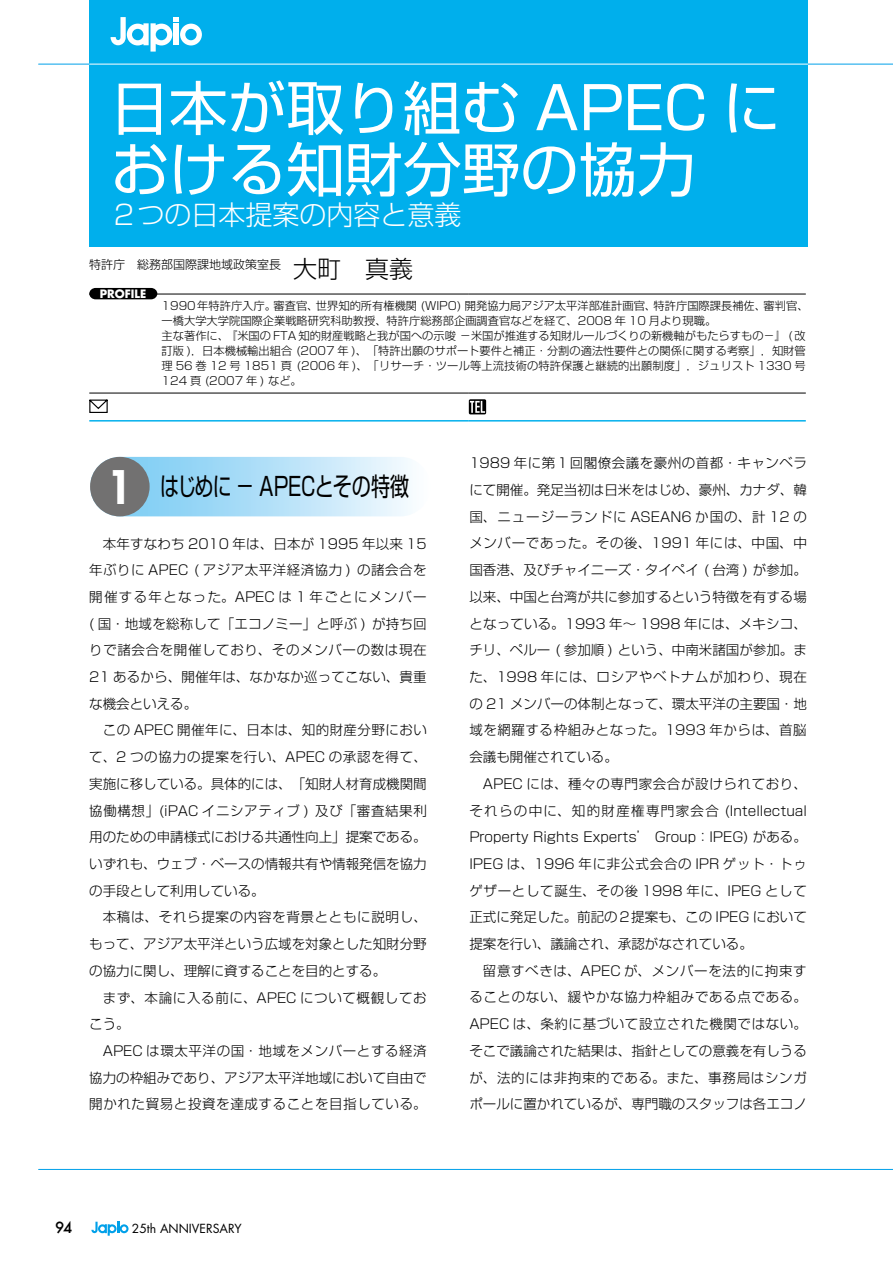
<style>
.page{position:relative;width:893px;height:1263px;background:#fff}
.page>*{position:absolute;margin:0;border:0;box-sizing:border-box;transform-origin:0 0}
.t1{font:58.5px/61.5px "Shin Go Pro";color:#fff}
.t2{font:300 27px "Shin Go Pro";color:#fff}
.t3{font:25.5px "Shin Go Pro";color:#000;scale:.75 1}
.t4{font:500 15px "Futura";color:#000}
.t5{font:300 13.5px/26.7px "Shin Go Pro";color:#000;text-align:justify}
.t6{font:300 13.5px/26.7px "Shin Go Pro";letter-spacing:.05em;color:#000}
.t7{font:12.15px "Futura";color:#000}
.t8{font:300 12px "Shin Go Pro";color:#000}
.t9{font:300 11.25px/15px "Shin Go Pro";color:#000}
.t10{font:700 11.25px "Futura";color:#fff}
.s1{font-size:24px}
.s2{font-family:"Futura";font-weight:800;font-size:45px;color:#fff}
</style>
<div class="page">
<hr style="left:39px;top:64px;width:854px;height:1px;background:#00a0e9">
<hr style="left:39px;top:1169px;width:854px;height:1px;background:#00a0e9">
<svg style="left:91px;top:1222px;width:38px;height:14px"></svg>
<div style="left:89px;top:0;width:719px;height:247px;background:#00afec"></div>
<hr style="left:90px;top:64px;width:718px;height:1px;background:#fff">
<svg style="left:111px;top:17px;width:91px;height:35px"></svg>
<hr style="left:89px;top:294px;width:380px;height:1px;background:#000">
<hr style="left:469px;top:294px;width:337px;height:1px;background:#000">
<hr style="left:89px;top:393px;width:380px;height:1px;background:#000">
<hr style="left:469px;top:393px;width:337px;height:1px;background:#000">
<hr style="left:89px;top:420px;width:380px;height:2px;background:#00afec">
<hr style="left:469px;top:420px;width:337px;height:2px;background:#00afec">
<svg style="left:89px;top:399px;width:19px;height:14px"></svg>
<svg style="left:469px;top:399px;width:17px;height:15px"></svg>
<svg style="left:89px;top:288px;width:68px;height:11px"></svg>
<svg style="left:91px;top:457px;width:320px;height:59px;background:#b9e2f8"></svg>
<div style="left:90px;top:457px;width:60px;height:59px;background:#727171;border-radius:50%"></div>
<h1 class="t1" style="left:111px;top:70px;width:672px">日本が取り組む APEC における知財分野の協力</h1>
<h2 class="t2" style="left:111px;top:193px;width:353px">２つの日本提案の内容と意義</h2>
<p class="t8" style="left:89px;top:255px;width:325px">特許庁　総務部国際課地域政策室長 <span class="s1">大町　真義</span></p>
<p class="t9" style="left:162px;top:297px;width:648px">1990年特許庁入庁。審査官、世界知的所有権機関 (WIPO) 開発協力局アジア太平洋部准計画官、特許庁国際課長補佐、審判官、一橋大学大学院国際企業戦略研究科助教授、特許庁総務部企画調査官などを経て、2008 年 10 月より現職。<br>主な著作に、『米国の FTA 知的財産戦略と我が国への示唆 −米国が推進する知財ルールづくりの新機軸がもたらすもの−』 ( 改訂版 )，日本機械輸出組合 (2007 年 )、「特許出願のサポート要件と補正・分割の適法性要件との関係に関する考察」，知財管理 56 巻 12 号 1851 頁 (2006 年 )、「リサーチ・ツール等上流技術の特許保護と継続的出願制度」，ジュリスト 1330 号124 頁 (2007 年 ) など。</p>
<p class="t10" style="left:100px;top:286px;width:48px">PROFILE</p>
<h3 class="t3" style="left:107px;top:466px;width:405px"><span class="s2">1</span> はじめに − APECとその特徴</h3>
<p class="t5" style="left:89px;top:528px;width:339px;text-indent:14px">本年すなわち 2010 年は、日本が 1995 年以来 15年ぶりに APEC ( アジア太平洋経済協力 ) の諸会合を開催する年となった。APEC は 1 年ごとにメンバー( 国・地域を総称して「エコノミー」と呼ぶ ) が持ち回りで諸会合を開催しており、そのメンバーの数は現在21 あるから、開催年は、なかなか巡ってこない、貴重な機会といえる。</p>
<p class="t5" style="left:89px;top:715px;width:339px;text-indent:14px">この APEC 開催年に、日本は、知的財産分野において、2 つの協力の提案を行い、APEC の承認を得て、実施に移している。具体的には、「知財人材育成機関間協働構想」(iPAC イニシアティブ ) 及び「審査結果利用のための申請様式における共通性向上」提案である。いずれも、ウェブ・ベースの情報共有や情報発信を協力の手段として利用している。</p>
<p class="t5" style="left:89px;top:902px;width:339px;text-indent:14px">本稿は、それら提案の内容を背景とともに説明し、もって、アジア太平洋という広域を対象とした知財分野の協力に関し、理解に資することを目的とする。</p>
<p class="t6" style="left:89px;top:982px;width:339px;text-indent:14px">まず、本論に入る前に、APEC について概観しておこう。</p>
<p class="t5" style="left:89px;top:1036px;width:339px;text-indent:14px">APEC は環太平洋の国・地域をメンバーとする経済協力の枠組みであり、アジア太平洋地域において自由で開かれた貿易と投資を達成することを目指している。</p>
<p class="t5" style="left:469px;top:448px;width:339px">1989 年に第１回閣僚会議を豪州の首都・キャンベラにて開催。発足当初は日米をはじめ、豪州、カナダ、韓国、ニュージーランドに ASEAN6 か国の、計 12 のメンバーであった。その後、1991 年には、中国、中国香港、及びチャイニーズ・タイペイ ( 台湾 ) が参加。以来、中国と台湾が共に参加するという特徴を有する場となっている。1993 年〜 1998 年には、メキシコ、チリ、ペルー ( 参加順 ) という、中南米諸国が参加。また、1998 年には、ロシアやベトナムが加わり、現在の 21 メンバーの体制となって、環太平洋の主要国・地域を網羅する枠組みとなった。1993 年からは、首脳会議も開催されている。</p>
<p class="t5" style="left:469px;top:769px;width:339px;text-indent:14px">APEC には、種々の専門家会合が設けられており、それらの中に、知的財産権専門家会合 (Intellectual Property Rights Experts’ Group：IPEG) がある。IPEG は、1996 年に非公式会合の IPR ゲット・トゥゲザーとして誕生、その後 1998 年に、IPEG として正式に発足した。前記の２提案も、この IPEG において提案を行い、議論され、承認がなされている。</p>
<p class="t5" style="left:469px;top:956px;width:339px;text-indent:14px">留意すべきは、APEC が、メンバーを法的に拘束することのない、緩やかな協力枠組みである点である。APEC は、条約に基づいて設立された機関ではない。そこで議論された結果は、指針としての意義を有しうるが、法的には非拘束的である。また、事務局はシンガポールに置かれているが、専門職のスタッフは各エコノ</p>
<p class="t4" style="left:55px;top:1217px;width:19px">94</p>
<p class="t7" style="left:132px;top:1220px;width:111px">25th ANNIVERSARY</p>
</div>
